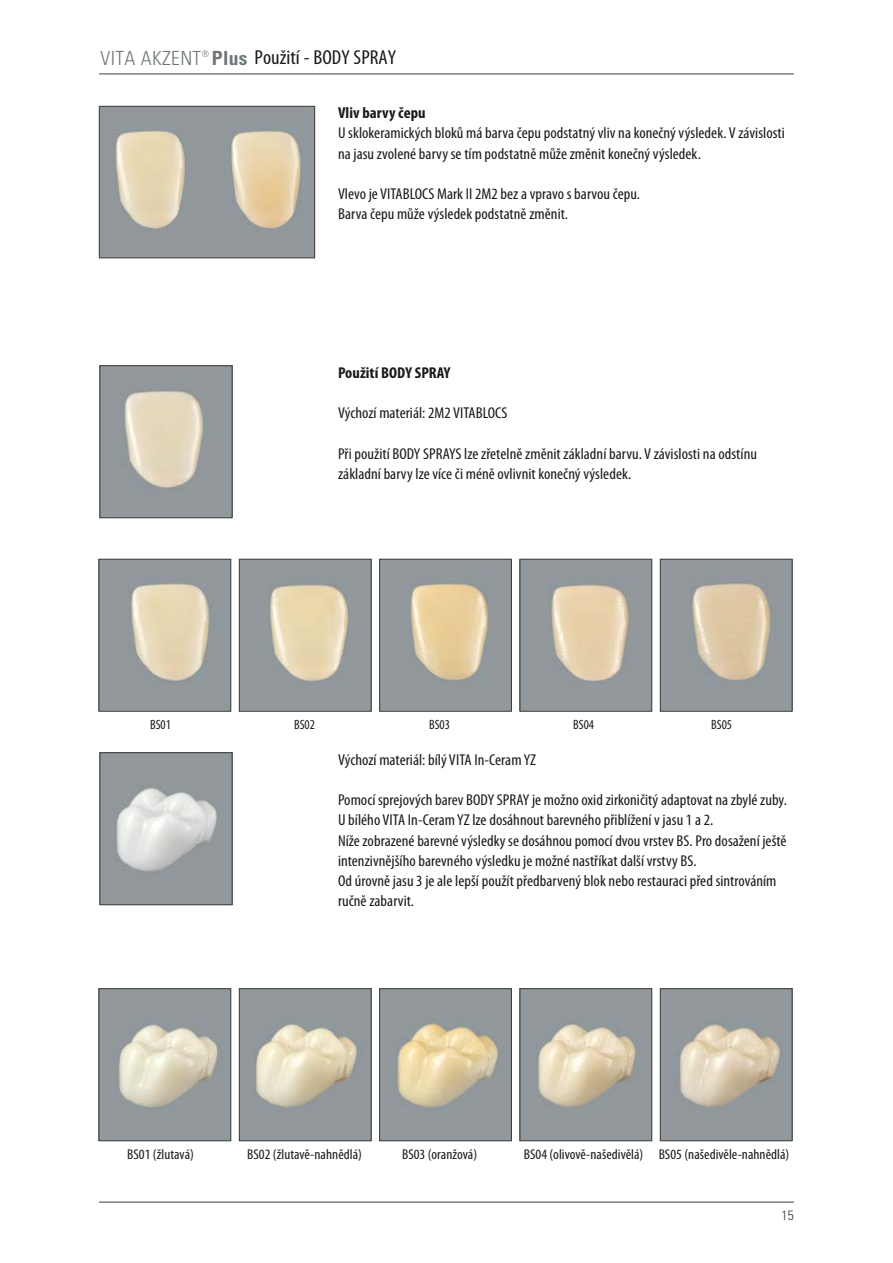
<style>
.page{position:relative;width:893px;height:1263px;background:#fff}
.page>*{position:absolute;margin:0;border:0;box-sizing:border-box;transform-origin:0 0}
.t1{font:condensed 20.25px "Myriad Pro";letter-spacing:.005em;color:#1a1a1a;scale:1.05 1}
.t2{font:condensed 15.75px/20.2px "Myriad Pro";letter-spacing:.005em;color:#1a1a1a;scale:1.05 1}
.t3{font:700 condensed 15.75px "Myriad Pro";letter-spacing:.005em;color:#1a1a1a;scale:1.05 1}
.t4{font:condensed 14.25px "Myriad Pro";letter-spacing:.005em;color:#1a1a1a;scale:1.05 1}
.t5{font:condensed 13.5px "Myriad Pro";letter-spacing:.005em;color:#1a1a1a}
.t6{font:300 condensed 13.5px "Univers";color:#3b3b3a}
.s1{font-family:"Univers";font-weight:300;font-size:19.5px;color:#6f767a}
.s2{font-family:"Univers";font-weight:700;font-size:19.5px;color:#6f767a}
</style>
<div class="page">
<hr style="left:99px;top:74px;width:695px;height:1px;background:#3b3b3a">
<hr style="left:99px;top:1202px;width:695px;height:1px;background:#3b3b3a">
<img style="left:102px;top:754px;width:128px;height:149px">
<div style="left:100px;top:752px;width:132px;height:153px;border:1px solid #3b3b3a"></div>
<img style="left:101px;top:990px;width:128px;height:149px">
<div style="left:99px;top:988px;width:132px;height:153px;border:1px solid #3b3b3a"></div>
<img style="left:241px;top:990px;width:128px;height:149px">
<div style="left:239px;top:988px;width:132px;height:153px;border:1px solid #3b3b3a"></div>
<img style="left:381px;top:990px;width:129px;height:149px">
<div style="left:379px;top:988px;width:133px;height:153px;border:1px solid #3b3b3a"></div>
<img style="left:522px;top:990px;width:128px;height:149px">
<div style="left:520px;top:988px;width:132px;height:153px;border:1px solid #3b3b3a"></div>
<img style="left:662px;top:990px;width:128px;height:149px">
<div style="left:660px;top:988px;width:132px;height:153px;border:1px solid #3b3b3a"></div>
<img style="left:101px;top:108px;width:212px;height:148px">
<div style="left:99px;top:106px;width:216px;height:152px;border:1px solid #3b3b3a"></div>
<img style="left:102px;top:367px;width:128px;height:149px">
<div style="left:100px;top:365px;width:132px;height:153px;border:1px solid #3b3b3a"></div>
<img style="left:101px;top:561px;width:128px;height:148px">
<div style="left:99px;top:559px;width:132px;height:152px;border:1px solid #3b3b3a"></div>
<img style="left:241px;top:561px;width:128px;height:148px">
<div style="left:239px;top:559px;width:132px;height:152px;border:1px solid #3b3b3a"></div>
<img style="left:381px;top:561px;width:129px;height:148px">
<div style="left:379px;top:559px;width:133px;height:152px;border:1px solid #3b3b3a"></div>
<img style="left:522px;top:561px;width:128px;height:148px">
<div style="left:520px;top:559px;width:132px;height:152px;border:1px solid #3b3b3a"></div>
<img style="left:662px;top:561px;width:128px;height:148px">
<div style="left:660px;top:559px;width:132px;height:152px;border:1px solid #3b3b3a"></div>
<p class="t1" style="left:101px;top:47px;width:283px"><span class="s1">VITA AKZENT</span><sup>®</sup> <span class="s2">Plus</span> Použití - BODY SPRAY</p>
<p class="t3" style="left:338px;top:104px;width:85px">Vliv barvy čepu</p>
<p class="t2" style="left:338px;top:123px;width:427px">U sklokeramických bloků má barva čepu podstatný vliv na konečný výsledek. V závislosti na jasu zvolené barvy se tím podstatně může změnit konečný výsledek.</p>
<p class="t2" style="left:338px;top:184px;width:289px">Vlevo je VITABLOCS Mark II 2M2 bez a vpravo s barvou čepu.<br>Barva čepu může výsledek podstatně změnit.</p>
<p class="t3" style="left:338px;top:364px;width:109px">Použití BODY SPRAY</p>
<p class="t2" style="left:338px;top:403px;width:163px">Výchozí materiál: 2M2 VITABLOCS</p>
<p class="t2" style="left:338px;top:443px;width:400px">Při použití BODY SPRAYS lze zřetelně změnit základní barvu. V závislosti na odstínu základní barvy lze více či méně ovlivnit konečný výsledek.</p>
<p class="t5" style="left:150px;top:717px;width:23px">BS01</p>
<p class="t5" style="left:294px;top:717px;width:23px">BS02</p>
<p class="t5" style="left:429px;top:717px;width:23px">BS03</p>
<p class="t5" style="left:573px;top:717px;width:23px">BS04</p>
<p class="t5" style="left:711px;top:717px;width:23px">BS05</p>
<p class="t2" style="left:338px;top:749px;width:190px">Výchozí materiál: bílý VITA In-Ceram YZ</p>
<p class="t2" style="left:338px;top:790px;width:429px">Pomocí sprejových barev BODY SPRAY je možno oxid zirkoničitý adaptovat na zbylé zuby.<br>U bílého VITA In-Ceram YZ lze dosáhnout barevného přiblížení v jasu 1 a 2.<br>Níže zobrazené barevné výsledky se dosáhnou pomocí dvou vrstev BS. Pro dosažení ještě intenzivnějšího barevného výsledku je možné nastříkat další vrstvy BS.<br>Od úrovně jasu 3 je ale lepší použít předbarvený blok nebo restauraci před sintrováním ručně zabarvit.</p>
<p class="t4" style="left:127px;top:1146px;width:65px">BS01 (žlutavá)</p>
<p class="t4" style="left:247px;top:1146px;width:111px">BS02 (žlutavě-nahnědlá)</p>
<p class="t4" style="left:402px;top:1146px;width:73px">BS03 (oranžová)</p>
<p class="t4" style="left:524px;top:1146px;width:254px">BS04 (olivově-našedivělá) BS05 (našedivěle-nahnědlá)</p>
<p class="t6" style="left:782px;top:1207px;width:14px">15</p>
</div>
